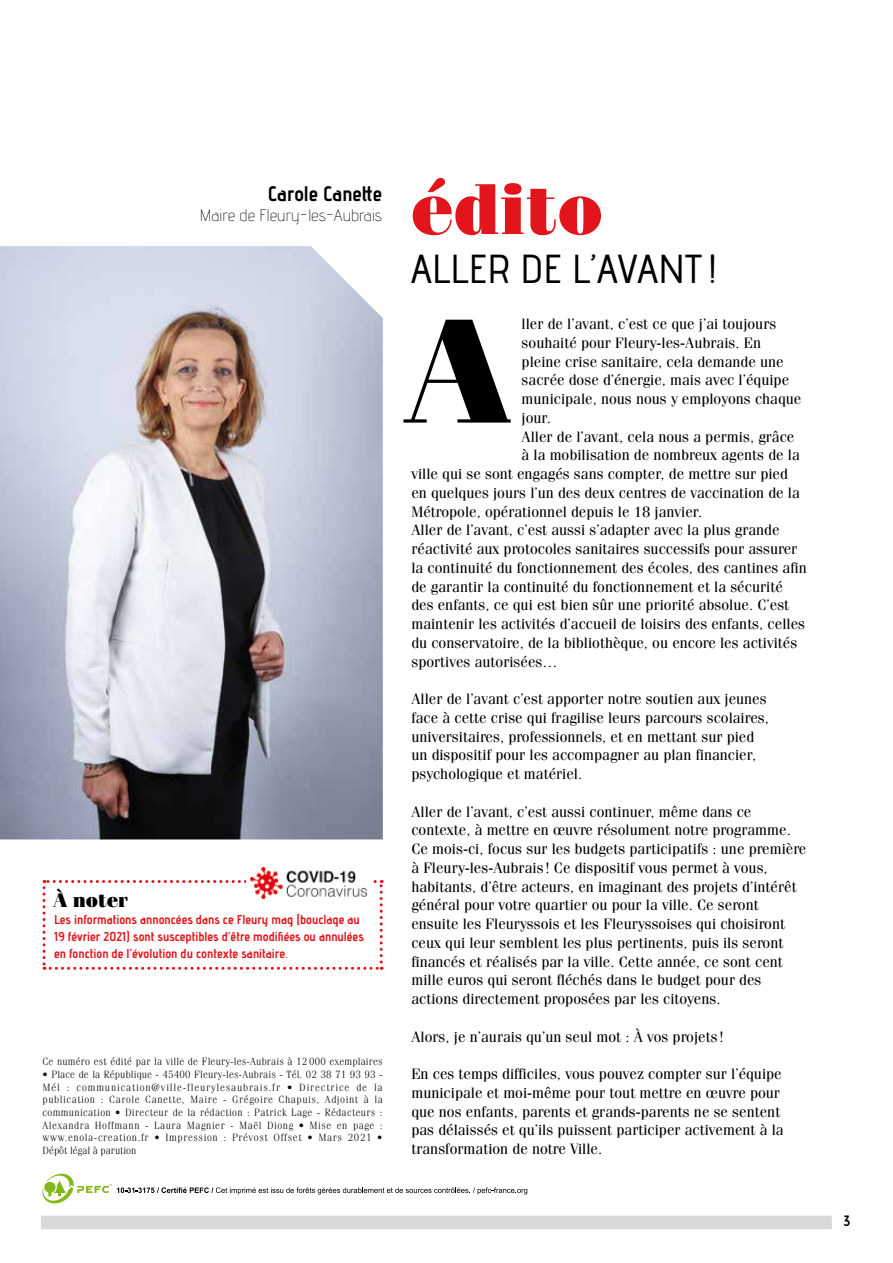
<style>
.page{position:relative;width:893px;height:1263px;background:#fff}
.page>*{position:absolute;margin:0;border:0;box-sizing:border-box;transform-origin:0 0}
.t1{font:900 147px "Fenice";color:#000}
.t2{font:900 72px "Fenice";color:#e3151c}
.t3{font:40.5px "advent Bd 1";color:#000}
.t4{font:21px "advent Bd 3";color:#000}
.t5{font:900 19.5px "Fenice";color:#000}
.t6{font:16.5px "advent Lt 2";color:#000}
.t7{font:15px/18.8px "Fenice";color:#000}
.t8{font:15px "advent Bd 3";color:#000}
.t9{font:12.9px/17.2px "advent Bd 3";color:#e3151c}
.t10{font:300 10.5px/12.6px "Fenice";letter-spacing:.02em;color:#000;text-align:justify}
</style>
<div class="page">
<img style="left:0;top:246px;width:383px;height:593px">
<svg style="left:42px;top:1174px;width:485px;height:29px"></svg>
<div style="left:41px;top:1216px;width:791px;height:13px;background:#d9dadb"></div>
<svg style="left:43px;top:880px;width:340px;height:90px"></svg>
<div style="left:246px;top:867px;width:126px;height:31px;background:#fff"></div>
<img style="left:251px;top:867px;width:116px;height:31px">
<h3 class="t4" style="left:268px;top:181px;width:116px">Carole Canette</h3>
<p class="t6" style="left:200px;top:205px;width:184px">Maire de Fleury-les-Aubrais</p>
<h3 class="t5" style="left:54px;top:888px;width:76px">À noter</h3>
<p class="t9" style="left:54px;top:910px;width:311px">Les informations annoncées dans ce Fleury mag (bouclage au<br>19 février 2021) sont susceptibles d’être modifiées ou annulées en fonction de l’évolution du contexte sanitaire.</p>
<p class="t10" style="left:43px;top:1055px;width:342px">Ce numéro est édité par la ville de Fleury-les-Aubrais à 12 000 exemplaires</p>
<p class="t10" style="left:43px;top:1068px;width:342px">• Place de la République - 45400 Fleury-les-Aubrais - Tél. 02 38 71 93 93 - Mél : communication@ville-fleurylesaubrais.fr • Directrice de la publication : Carole Canette, Maire - Grégoire Chapuis, Adjoint à la communication • Directeur de la rédaction : Patrick Lage - Rédacteurs :<br>Alexandra Hoffmann - Laura Magnier - Maël Diong • Mise en page : www.enola-creation.fr • Impression : Prévost Offset • Mars 2021 • Dépôt légal à parution</p>
<h2 class="t2" style="left:411px;top:165px;width:194px">édito</h2>
<h3 class="t3" style="left:411px;top:244px;width:308px">ALLER DE L’AVANT !</h3>
<p class="t7" style="left:522px;top:314px;width:256px">ller de l’avant, c’est ce que j’ai toujours</p>
<p class="t7" style="left:522px;top:333px;width:241px">souhaité pour Fleury-les-Aubrais. En</p>
<p class="t7" style="left:522px;top:352px;width:263px">pleine crise sanitaire, cela demande une</p>
<p class="t7" style="left:522px;top:370px;width:269px">sacrée dose d’énergie, mais avec l’équipe</p>
<p class="t7" style="left:522px;top:389px;width:281px">municipale, nous nous y employons chaque</p>
<p class="t7" style="left:522px;top:408px;width:31px">jour.</p>
<p class="t7" style="left:522px;top:427px;width:274px">Aller de l’avant, cela nous a permis, grâce</p>
<p class="t7" style="left:522px;top:445px;width:280px">à la mobilisation de nombreux agents de la</p>
<p class="t7" style="left:411px;top:464px;width:378px">ville qui se sont engagés sans compter, de mettre sur pied</p>
<p class="t7" style="left:411px;top:483px;width:390px">en quelques jours l’un des deux centres de vaccination de la</p>
<p class="t7" style="left:411px;top:502px;width:292px">Métropole, opérationnel depuis le 18 janvier.</p>
<p class="t7" style="left:411px;top:520px;width:370px">Aller de l’avant, c’est aussi s’adapter avec la plus grande</p>
<p class="t7" style="left:411px;top:539px;width:387px">réactivité aux protocoles sanitaires successifs pour assurer</p>
<p class="t7" style="left:411px;top:558px;width:397px">la continuité du fonctionnement des écoles, des cantines afin</p>
<p class="t7" style="left:411px;top:577px;width:373px">de garantir la continuité du fonctionnement et la sécurité</p>
<p class="t7" style="left:411px;top:595px;width:379px">des enfants, ce qui est bien sûr une priorité absolue. C’est</p>
<p class="t7" style="left:411px;top:614px;width:395px">maintenir les activités d’accueil de loisirs des enfants, celles</p>
<p class="t7" style="left:411px;top:633px;width:387px">du conservatoire, de la bibliothèque, ou encore les activités</p>
<p class="t7" style="left:411px;top:652px;width:148px">sportives autorisées…</p>
<p class="t7" style="left:411px;top:689px;width:359px">Aller de l’avant c’est apporter notre soutien aux jeunes face à cette crise qui fragilise leurs parcours scolaires, universitaires, professionnels, et en mettant sur pied un dispositif pour les accompagner au plan financier, psychologique et matériel.</p>
<p class="t7" style="left:411px;top:802px;width:397px">Aller de l’avant, c’est aussi continuer, même dans ce contexte, à mettre en œuvre résolument notre programme.<br>Ce mois-ci, focus sur les budgets participatifs : une première à Fleury-les-Aubrais ! Ce dispositif vous permet à vous, habitants, d’être acteurs, en imaginant des projets d’intérêt général pour votre quartier ou pour la ville. Ce seront ensuite les Fleuryssois et les Fleuryssoises qui choisiront ceux qui leur semblent les plus pertinents, puis ils seront financés et réalisés par la ville. Cette année, ce sont cent mille euros qui seront fléchés dans le budget pour des actions directement proposées par les citoyens.</p>
<p class="t7" style="left:411px;top:1027px;width:314px">Alors, je n’aurais qu’un seul mot : À vos projets !</p>
<p class="t7" style="left:411px;top:1064px;width:374px">En ces temps difficiles, vous pouvez compter sur l’équipe municipale et moi-même pour tout mettre en œuvre pour que nos enfants, parents et grands-parents ne se sentent pas délaissés et qu’ils puissent participer activement à la transformation de notre Ville.</p>
<h1 class="t1" style="left:411px;top:281px;width:97px">A</h1>
<p class="t8" style="left:844px;top:1212px;width:8px">3</p>
</div>
